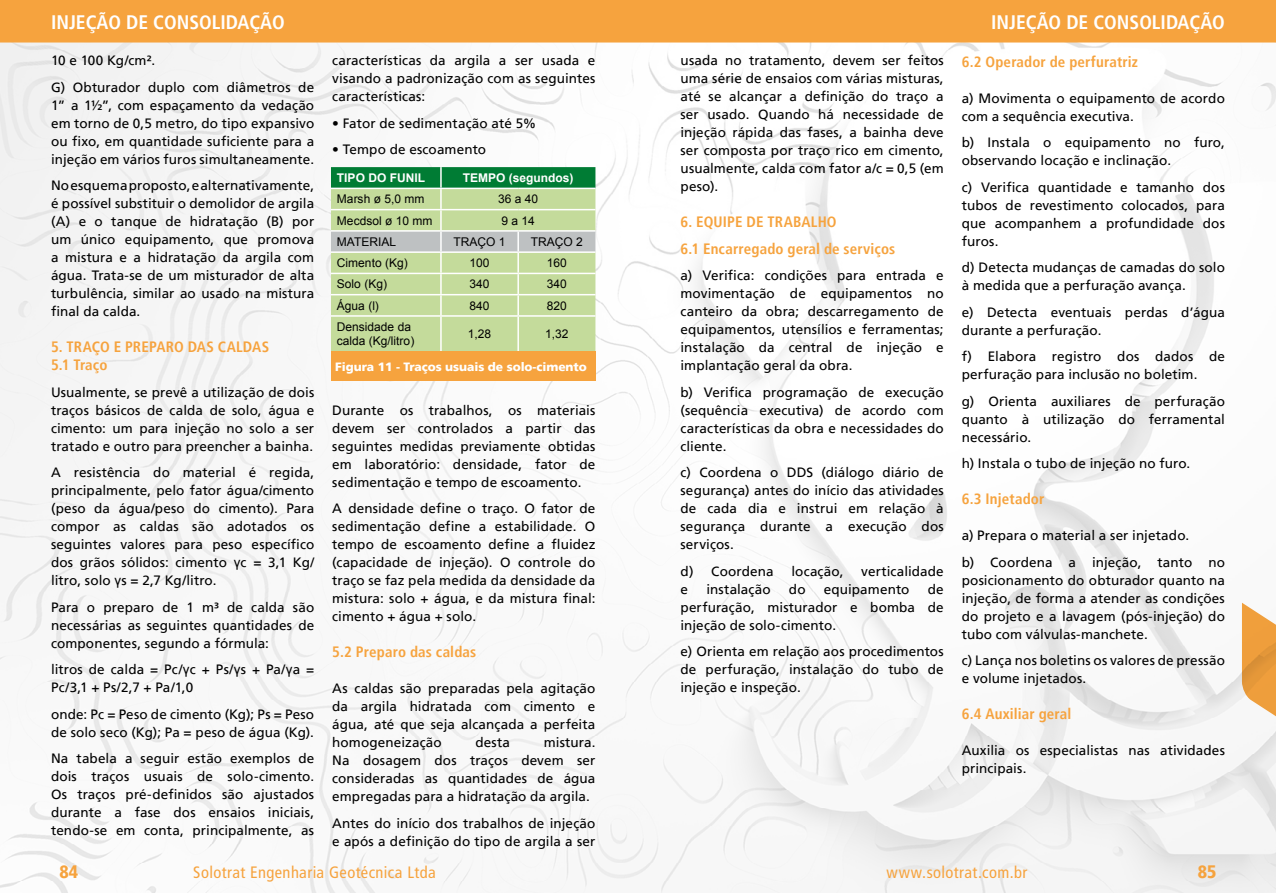
<style>
.page{position:relative;width:1276px;height:893px;background:#fff}
.page>*{position:absolute;margin:0;border:0;box-sizing:border-box;transform-origin:0 0}
.t1{font:700 condensed 19.5px "Frutiger LT";color:#fff}
.t2{font:900 condensed 18px "Frutiger LT";color:#f6a33e}
.t3{font:condensed 16.5px "Frutiger LT";letter-spacing:.025em;color:#f6a33e}
.t4{font:700 condensed 15px/18px "Frutiger LT";letter-spacing:.01em;color:#f6a33e}
.t5{font:13.5px/18px "Frutiger LT";letter-spacing:.005em;color:#000;text-align:justify}
.t6{font:12px/14.4px "Arial";color:#000}
.t7{font:900 12px "Frutiger LT";letter-spacing:-.005em;color:#fff}
.t8{font:700 12px "Arial";color:#fff}
.s1{font-family:"Arial"}
</style>
<div class="page">
<img style="left:0;top:43px;width:1276px;height:850px">
<div style="left:0;top:0;width:1276px;height:43px;background:#f6a33e"></div>
<svg style="left:1242px;top:603px;width:34px;height:127px"></svg>
<svg style="left:331px;top:167px;width:264px;height:184px;background:#b0cf98"></svg>
<hr style="left:331px;top:251px;width:110px;height:2px;background:#fff">
<hr style="left:441px;top:251px;width:77px;height:2px;background:#fff">
<hr style="left:440px;top:253px;width:2px;height:20px;background:#fff">
<hr style="left:518px;top:251px;width:77px;height:2px;background:#fff">
<hr style="left:517px;top:253px;width:2px;height:20px;background:#fff">
<hr style="left:331px;top:273px;width:110px;height:1px;background:#fff">
<hr style="left:441px;top:273px;width:77px;height:1px;background:#fff">
<hr style="left:440px;top:274px;width:2px;height:20px;background:#fff">
<hr style="left:518px;top:273px;width:77px;height:1px;background:#fff">
<hr style="left:517px;top:274px;width:2px;height:20px;background:#fff">
<hr style="left:331px;top:294px;width:110px;height:1px;background:#fff">
<hr style="left:441px;top:294px;width:77px;height:1px;background:#fff">
<hr style="left:440px;top:295px;width:2px;height:20px;background:#fff">
<hr style="left:518px;top:294px;width:77px;height:1px;background:#fff">
<hr style="left:517px;top:295px;width:2px;height:20px;background:#fff">
<hr style="left:331px;top:315px;width:110px;height:2px;background:#fff">
<hr style="left:441px;top:315px;width:77px;height:2px;background:#fff">
<hr style="left:440px;top:317px;width:2px;height:34px;background:#fff">
<hr style="left:518px;top:315px;width:77px;height:2px;background:#fff">
<hr style="left:517px;top:317px;width:2px;height:34px;background:#fff">
<div style="left:331px;top:351px;width:264px;height:30px;background:#f6a33e"></div>
<h1 class="t1" style="left:51px;top:10px;width:235px">INJEÇÃO DE CONSOLIDAÇÃO</h1>
<h1 class="t1" style="left:991px;top:10px;width:235px">INJEÇÃO DE CONSOLIDAÇÃO</h1>
<p class="t5" style="left:51px;top:48px;width:265px;line-height:26.5px">10 e 100 Kg/cm².<br>G) Obturador duplo com diâmetros de</p>
<p class="t5" style="left:51px;top:96px;width:265px">1” a 1½”, com espaçamento da vedação em torno de 0,5 metro, do tipo expansivo ou fixo, em quantidade suficiente para a injeção em vários furos simultaneamente.</p>
<p class="t5" style="left:51px;top:177px;width:265px">No esquema proposto, e alternativamente, é possível substituir o demolidor de argila (A) e o tanque de hidratação (B) por um único equipamento, que promova a mistura e a hidratação da argila com água. Trata-se de um misturador de alta turbulência, similar ao usado na mistura final da calda.</p>
<p class="t4" style="left:51px;top:338px;width:220px">5. TRAÇO E PREPARO DAS CALDAS<br>5.1 Traço</p>
<p class="t5" style="left:51px;top:383px;width:265px">Usualmente, se prevê a utilização de dois traços básicos de calda de solo, água e cimento: um para injeção no solo a ser tratado e outro para preencher a bainha.</p>
<p class="t5" style="left:51px;top:464px;width:265px">A resistência do material é regida, principalmente, pelo fator água/cimento (peso da água/peso do cimento). Para compor as caldas são adotados os seguintes valores para peso específico dos grãos sólidos: cimento <span class="s1">γ</span>c = 3,1 Kg/ litro, solo <span class="s1">γ</span>s = 2,7 Kg/litro.</p>
<p class="t5" style="left:51px;top:598px;width:265px">Para o preparo de 1 m³ de calda são necessárias as seguintes quantidades de componentes, segundo a fórmula:</p>
<p class="t5" style="left:51px;top:661px;width:265px">litros de calda = Pc/<span class="s1">γ</span>c + Ps/<span class="s1">γ</span>s + Pa/<span class="s1">γ</span>a =<br>Pc/3,1 + Ps/2,7 + Pa/1,0</p>
<p class="t5" style="left:51px;top:705px;width:265px">onde: Pc = Peso de cimento (Kg); Ps = Peso de solo seco (Kg); Pa = peso de água (Kg).</p>
<p class="t5" style="left:51px;top:750px;width:265px">Na tabela a seguir estão exemplos de dois traços usuais de solo-cimento.<br>Os traços pré-definidos são ajustados durante a fase dos ensaios iniciais, tendo-se em conta, principalmente, as</p>
<p class="t5" style="left:332px;top:52px;width:265px">características da argila a ser usada e visando a padronização com as seguintes características:</p>
<p class="t5" style="left:332px;top:114px;width:205px">• Fator de sedimentação até 5%</p>
<p class="t5" style="left:332px;top:141px;width:155px">• Tempo de escoamento</p>
<p class="t8" style="left:337px;top:170px;width:90px">TIPO DO FUNIL</p>
<p class="t8" style="left:463px;top:170px;width:112px">TEMPO (segundos)</p>
<p class="t6" style="left:337px;top:192px;width:89px">Marsh ø 5,0 mm</p>
<p class="t6" style="left:498px;top:192px;width:42px">36 a 40</p>
<p class="t6" style="left:337px;top:213px;width:97px">Mecdsol ø 10 mm</p>
<p class="t6" style="left:501px;top:213px;width:35px">9 a 14</p>
<p class="t6" style="left:337px;top:235px;width:61px">MATERIAL</p>
<p class="t6" style="left:453px;top:235px;width:54px">TRAÇO 1</p>
<p class="t6" style="left:531px;top:235px;width:54px">TRAÇO 2</p>
<p class="t6" style="left:337px;top:256px;width:72px">Cimento (Kg)</p>
<p class="t6" style="left:469px;top:256px;width:22px">100</p>
<p class="t6" style="left:547px;top:256px;width:22px">160</p>
<p class="t6" style="left:337px;top:277px;width:52px">Solo (Kg)</p>
<p class="t6" style="left:469px;top:277px;width:22px">340</p>
<p class="t6" style="left:547px;top:277px;width:22px">340</p>
<p class="t6" style="left:337px;top:298px;width:44px">Água (l)</p>
<p class="t6" style="left:469px;top:298px;width:22px">840</p>
<p class="t6" style="left:547px;top:298px;width:22px">820</p>
<p class="t6" style="left:337px;top:319px;width:79px">Densidade da calda (Kg/litro)</p>
<p class="t6" style="left:468px;top:327px;width:25px">1,28</p>
<p class="t6" style="left:545px;top:327px;width:25px">1,32</p>
<p class="t7" style="left:335px;top:359px;width:253px">Figura 11 - Traços usuais de solo-cimento</p>
<p class="t5" style="left:332px;top:401px;width:265px">Durante os trabalhos, os materiais devem ser controlados a partir das seguintes medidas previamente obtidas em laboratório: densidade, fator de sedimentação e tempo de escoamento.</p>
<p class="t5" style="left:332px;top:500px;width:265px">A densidade define o traço. O fator de sedimentação define a estabilidade. O tempo de escoamento define a fluidez (capacidade de injeção). O controle do traço se faz pela medida da densidade da mistura: solo + água, e da mistura final: cimento + água + solo.</p>
<p class="t4" style="left:332px;top:643px;width:146px">5.2 Preparo das caldas</p>
<p class="t5" style="left:332px;top:680px;width:265px">As caldas são preparadas pela agitação da argila hidratada com cimento e água, até que seja alcançada a perfeita homogeneização</p>
<p class="t5" style="left:475px;top:734px;width:36px">desta</p>
<p class="t5" style="left:332px;top:734px;width:265px;text-indent:211px">mistura.<br>Na dosagem dos traços devem ser consideradas as quantidades de água empregadas para a hidratação da argila.</p>
<p class="t5" style="left:332px;top:814px;width:265px">Antes do início dos trabalhos de injeção e após a definição do tipo de argila a ser</p>
<p class="t5" style="left:680px;top:52px;width:265px">usada no tratamento, devem ser feitos uma série de ensaios com várias misturas, até se alcançar a definição do traço a ser usado. Quando há necessidade de injeção rápida das fases, a bainha deve ser composta por traço rico em cimento, usualmente, calda com fator a/c = 0,5 (em peso).</p>
<p class="t4" style="left:680px;top:209px;width:216px;line-height:26.5px">6. EQUIPE DE TRABALHO<br>6.1 Encarregado geral de serviços</p>
<p class="t5" style="left:680px;top:267px;width:265px">a) Verifica: condições para entrada e movimentação de equipamentos no canteiro da obra; descarregamento de equipamentos, utensílios e ferramentas; instalação da central de injeção e implantação geral da obra.</p>
<p class="t5" style="left:680px;top:383px;width:265px">b) Verifica programação de execução (sequência executiva) de acordo com características da obra e necessidades do cliente.</p>
<p class="t5" style="left:680px;top:464px;width:265px">c) Coordena o DDS (diálogo diário de segurança) antes do início das atividades de cada dia e instrui em relação à segurança durante a execução dos serviços.</p>
<p class="t5" style="left:680px;top:562px;width:95px">d) Coordena</p>
<p class="t5" style="left:791px;top:562px;width:53px">locação,</p>
<p class="t5" style="left:861px;top:562px;width:84px">verticalidade</p>
<p class="t5" style="left:680px;top:580px;width:9px">e</p>
<p class="t5" style="left:706px;top:580px;width:66px">instalação</p>
<p class="t5" style="left:789px;top:580px;width:18px">do</p>
<p class="t5" style="left:824px;top:580px;width:87px">equipamento</p>
<p class="t5" style="left:680px;top:580px;width:265px;text-indent:247px">de perfuração, misturador e bomba de injeção de solo-cimento.</p>
<p class="t5" style="left:680px;top:643px;width:265px">e) Orienta em relação aos procedimentos de perfuração, instalação do tubo de injeção e inspeção.</p>
<p class="t4" style="left:961px;top:52px;width:178px">6.2 Operador de perfuratriz</p>
<p class="t5" style="left:961px;top:89px;width:265px">a) Movimenta o equipamento de acordo com a sequência executiva.</p>
<p class="t5" style="left:961px;top:133px;width:265px">b) Instala o equipamento no furo, observando locação e inclinação.</p>
<p class="t5" style="left:961px;top:178px;width:265px">c) Verifica quantidade e tamanho dos tubos de revestimento colocados, para que acompanhem a profundidade dos furos.</p>
<p class="t5" style="left:961px;top:258px;width:265px">d) Detecta mudanças de camadas do solo à medida que a perfuração avança.</p>
<p class="t5" style="left:961px;top:303px;width:265px">e) Detecta eventuais perdas d’água durante a perfuração.</p>
<p class="t5" style="left:961px;top:347px;width:265px">f) Elabora registro dos dados de perfuração para inclusão no boletim.</p>
<p class="t5" style="left:961px;top:392px;width:265px">g) Orienta auxiliares de perfuração quanto à utilização do ferramental necessário.</p>
<p class="t5" style="left:961px;top:454px;width:230px">h) Instala o tubo de injeção no furo.</p>
<p class="t4" style="left:961px;top:490px;width:84px">6.3 Injetador</p>
<p class="t5" style="left:961px;top:522px;width:265px;line-height:26.5px">a) Prepara o material a ser injetado.<br>b) Coordena a injeção, tanto no</p>
<p class="t5" style="left:961px;top:571px;width:265px">posicionamento do obturador quanto na injeção, de forma a atender as condições do projeto e a lavagem (pós-injeção) do tubo com válvulas-manchete.</p>
<p class="t5" style="left:961px;top:651px;width:265px">c) Lança nos boletins os valores de pressão e volume injetados.</p>
<p class="t4" style="left:961px;top:705px;width:111px">6.4 Auxiliar geral</p>
<p class="t5" style="left:961px;top:741px;width:265px">Auxilia os especialistas nas atividades principais.</p>
<h2 class="t2" style="left:60px;top:861px;width:20px">84</h2>
<p class="t3" style="left:193px;top:863px;width:244px">Solotrat Engenharia Geotécnica Ltda</p>
<p class="t3" style="left:886px;top:863px;width:142px">www.solotrat.com.br</p>
<h2 class="t2" style="left:1197px;top:861px;width:20px">85</h2>
</div>
